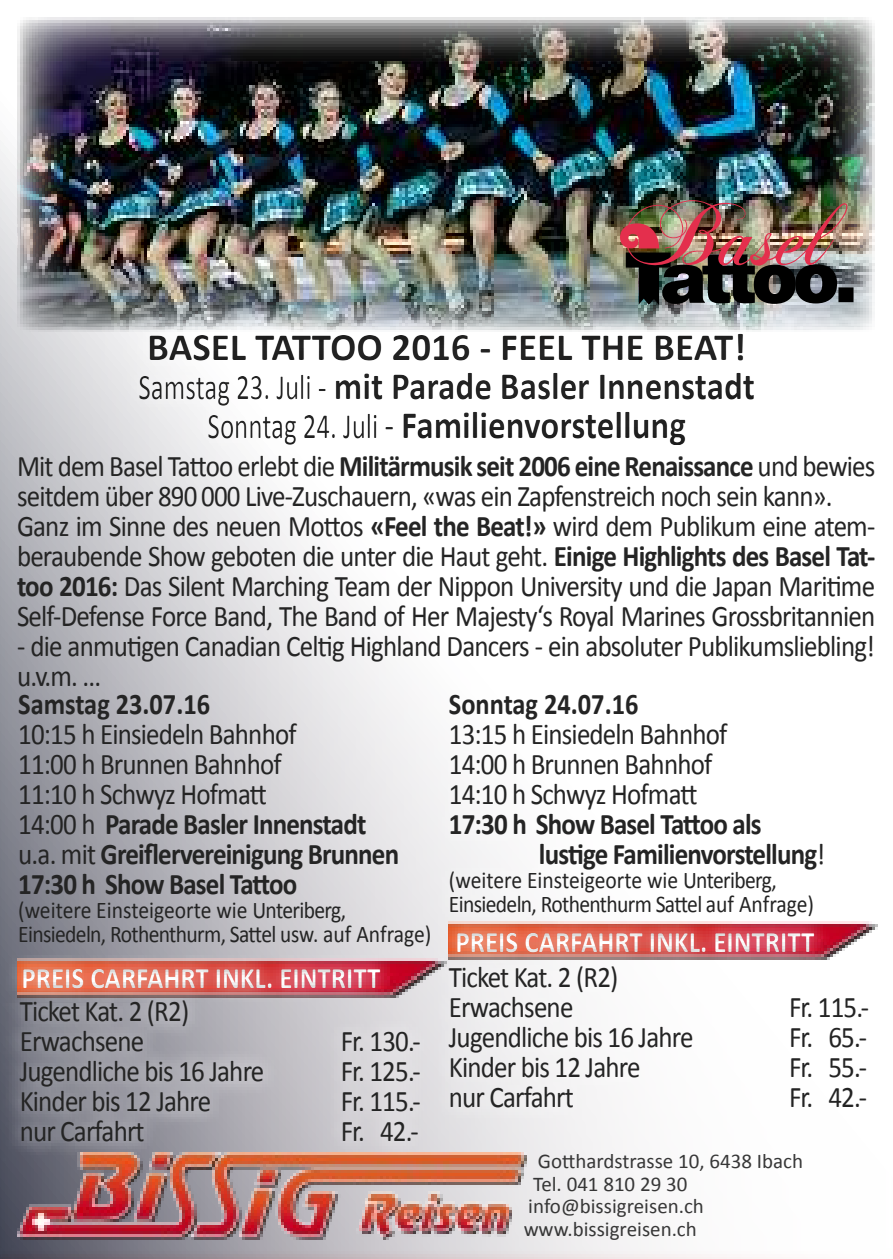
<style>
.page{position:relative;width:893px;height:1259px;background:#fff}
.page>*{position:absolute;margin:0;border:0;box-sizing:border-box;transform-origin:0 0}
.t1{font:700 39px/39px "Calibri";color:#242424;text-align:center}
.t2{font:30px/30px "Calibri";letter-spacing:-.03em;color:#242424;scale:.9 1}
.t3{font:700 30px "Calibri";color:#fff;scale:.9 1}
.t4{font:700 30px/30px "Calibri";letter-spacing:-.03em;color:#242424;scale:.9 1}
.t5{font:700 30px "Calibri";color:#242424;scale:.88 1}
.t6{font:24px/24px "Calibri";letter-spacing:-.03em;color:#242424;scale:.9 1}
.t7{font:21px "Calibri";color:#242424}
.s1{font-weight:400;font-size:36px}
.s2{font-weight:400}
.s3{font-weight:700}
</style>
<div class="page">
<div style="left:0;top:0;width:893px;height:1259px;background:#e12d21;opacity:.5"></div>
<img style="left:18px;top:1152px;width:509px;height:87px">
<img style="left:18px;top:17px;width:857px;height:315px">
<img style="left:620px;top:200px;width:233px;height:105px">
<div style="left:431px;top:676px;width:454px;height:450px;background:#fff"></div>
<div style="left:2px;top:983px;width:435px;height:177px;background:#fff;opacity:.75"></div>
<div style="left:121px;top:315px;width:651px;height:148px;background:#fff;opacity:.75"></div>
<div style="left:111px;top:315px;width:671px;height:135px;background:#000;opacity:.5"></div>
<img style="left:841px;top:921px;width:37px;height:30px">
<div style="left:437px;top:918px;width:404px;height:51px;background:#000;opacity:.5"></div>
<img style="left:398px;top:953px;width:48px;height:47px">
<div style="left:4px;top:950px;width:394px;height:57px;background:#fff;opacity:.75"></div>
<div style="left:3px;top:955px;width:404px;height:50px;background:#000;opacity:.5"></div>
<h1 class="t1" style="left:139px;top:326px;width:618px">BASEL TATTOO 2016 - FEEL THE BEAT!<br><span class="s1">Samstag 23. Juli -</span> mit Parade Basler Innenstadt<br><span class="s1">Sonntag 24. Juli</span> <span class="s2">-</span> Familienvorstellung</h1>
<p class="t2" style="left:17px;top:450px;width:955px">Mit dem Basel Tattoo erlebt die <span class="s3">Militärmusik seit 2006 eine Renaissance</span> und bewies seitdem über 890 000 Live-Zuschauern, «was ein Zapfenstreich noch sein kann».<br>Ganz im Sinne des neuen Mottos <span class="s3">«Feel the Beat!»</span> wird dem Publikum eine atem&shy;beraubende Show geboten die unter die Haut geht. <span class="s3">Einige Highlights des Basel Tat&shy;too 2016:</span> Das Silent Marching Team der Nippon University und die Japan Maritime Self-Defense Force Band, The Band of Her Majesty‘s Royal Marines Grossbritannien</p>
<p class="t2" style="left:17px;top:630px;width:955px">- die anmutigen Canadian Celtig Highland Dancers - ein absoluter Publikumsliebling! u.v.m. ...</p>
<p class="t5" style="left:18px;top:683px;width:220px">Samstag 23.07.16</p>
<p class="t2" style="left:18px;top:718px;width:425px">10:15 h Einsiedeln Bahnhof<br>11:00 h Brunnen Bahnhof<br>11:10 h Schwyz Hofmatt<br>14:00 h <span class="s3">Parade Basler Innenstadt </span>u.a. mit <span class="s3">Greiflervereinigung Brunnen<br>17:30 h Show Basel Tattoo</span></p>
<p class="t6" style="left:18px;top:897px;width:461px">(weitere Einsteigeorte wie Unteriberg,<br>Einsiedeln, Rothenthurm, Sattel usw. auf Anfrage)</p>
<p class="t3" style="left:22px;top:957px;width:400px">PREIS CARFAHRT INKL. EINTRITT</p>
<p class="t2" style="left:20px;top:995px;width:190px">Ticket Kat. 2 (R2)<br>Erwachsene</p>
<p class="t2" style="left:341px;top:1025px;width:91px">Fr. 130.-</p>
<p class="t2" style="left:20px;top:1055px;width:273px">Jugendliche bis 16 Jahre</p>
<p class="t2" style="left:341px;top:1055px;width:91px">Fr. 125.-</p>
<p class="t2" style="left:20px;top:1085px;width:214px">Kinder bis 12 Jahre</p>
<p class="t2" style="left:341px;top:1085px;width:91px">Fr. 115.-</p>
<p class="t2" style="left:20px;top:1115px;width:140px">nur Carfahrt</p>
<p class="t2" style="left:341px;top:1115px;width:88px">Fr. 42.-</p>
<p class="t5" style="left:449px;top:683px;width:217px">Sonntag 24.07.16</p>
<p class="t2" style="left:449px;top:718px;width:311px">13:15 h Einsiedeln Bahnhof<br>14:00 h Brunnen Bahnhof<br>14:10 h Schwyz Hofmatt</p>
<p class="t4" style="left:539px;top:808px;width:320px;text-indent:-90px">17:30 h Show Basel Tattoo als lustige Familienvorstellung<span class="s2">!</span></p>
<p class="t6" style="left:449px;top:867px;width:407px">(weitere Einsteigeorte wie Unteriberg,<br>Einsiedeln, Rothenthurm Sattel auf Anfrage)</p>
<p class="t3" style="left:456px;top:920px;width:400px">PREIS CARFAHRT INKL. EINTRITT</p>
<p class="t2" style="left:449px;top:961px;width:190px">Ticket Kat. 2 (R2)<br>Erwachsene</p>
<p class="t2" style="left:789px;top:991px;width:91px">Fr. 115.-</p>
<p class="t2" style="left:449px;top:1021px;width:273px">Jugendliche bis 16 Jahre</p>
<p class="t2" style="left:789px;top:1021px;width:88px">Fr. 65.-</p>
<p class="t2" style="left:449px;top:1051px;width:214px">Kinder bis 12 Jahre</p>
<p class="t2" style="left:789px;top:1051px;width:88px">Fr. 55.-</p>
<p class="t2" style="left:449px;top:1081px;width:140px">nur Carfahrt</p>
<p class="t2" style="left:789px;top:1081px;width:88px">Fr. 42.-</p>
<p class="t7" style="left:538px;top:1146px;width:267px">Gotthardstrasse 10, 6438 Ibach</p>
<p class="t7" style="left:533px;top:1169px;width:156px">Tel. 041 810 29 30</p>
<p class="t7" style="left:528px;top:1191px;width:177px">info@bissigreisen.ch</p>
<p class="t7" style="left:523px;top:1214px;width:175px">www.bissigreisen.ch</p>
</div>
